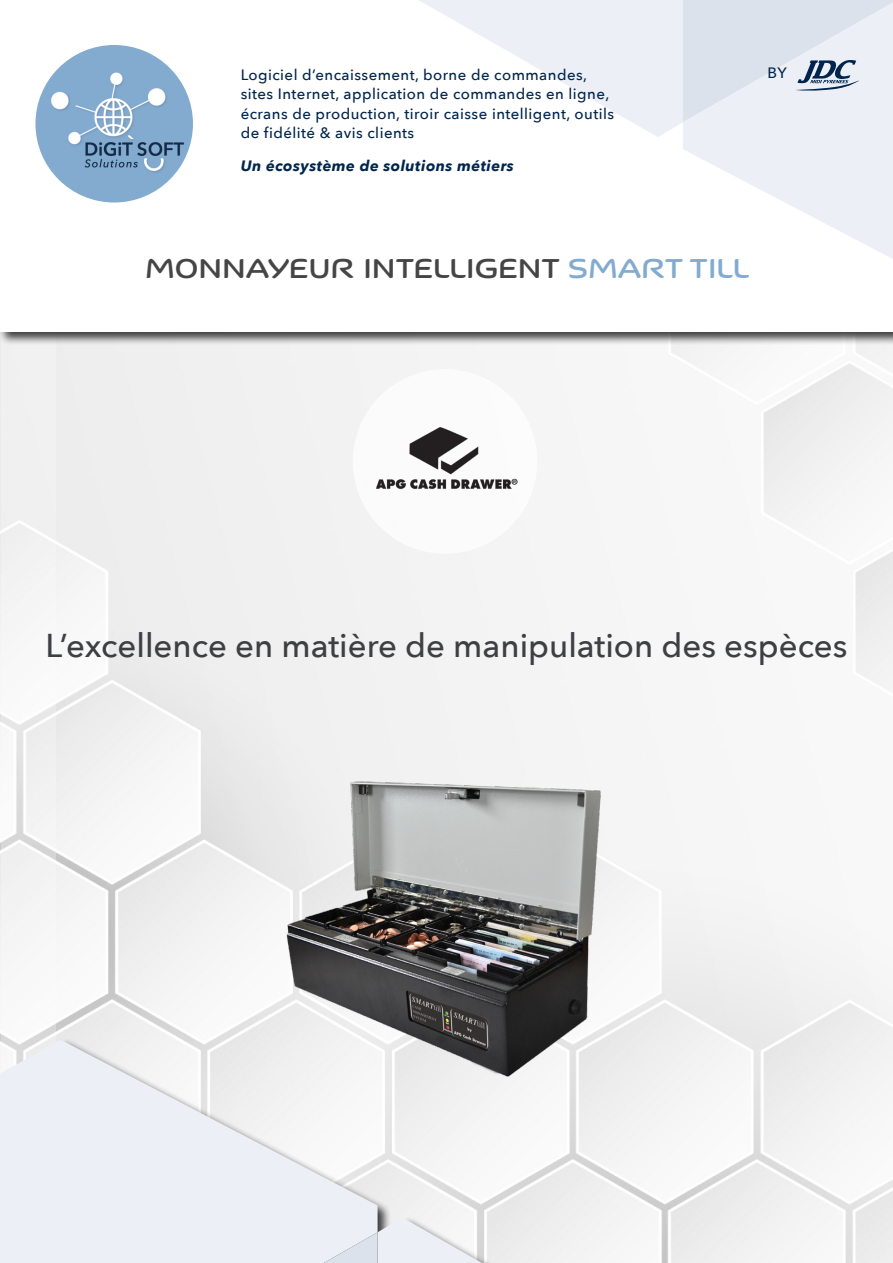
<style>
.page{position:relative;width:893px;height:1263px;background:#fff}
.page>*{position:absolute;margin:0;border:0;box-sizing:border-box;transform-origin:0 0}
.t1{font:500 33px "Avenir Next";color:#3d3f42}
.t2{font:30px "Kaili FY";color:#454545}
.t3{font:500 15px/19.5px "Avenir Next";letter-spacing:.03em;color:#00254c}
.t4{font:italic 700 15px "Avenir Next";letter-spacing:.03em;color:#00254c}
.s1{color:#83abd0}
</style>
<div class="page">
<img style="left:0;top:346px;width:893px;height:917px">
<div style="left:2px;top:287px;width:54px;height:976px;background:#f3f3f3"></div>
<div style="left:0;top:0;width:893px;height:346px;background:#000;opacity:.75"></div>
<div style="left:0;top:0;width:893px;height:331px;background:#fff"></div>
<img style="left:275px;top:760px;width:351px;height:278px">
<svg style="left:683px;top:137px;width:210px;height:122px;fill:#eceff6"></svg>
<div style="left:0;top:1038px;width:685px;height:225px;background:#000;opacity:.75"></div>
<svg style="left:378px;top:1217px;width:104px;height:46px"></svg>
<svg style="left:0;top:1040px;width:378px;height:223px;fill:#eceff6"></svg>
<svg style="left:0;top:1247px;width:29px;height:16px"></svg>
<div style="left:353px;top:369px;width:184px;height:185px;background:#fff;border-radius:50%"></div>
<img style="left:375px;top:427px;width:143px;height:63px">
<img style="left:35px;top:45px;width:158px;height:157px;border-radius:79px">
<svg style="left:419px;top:0;width:474px;height:137px"></svg>
<p class="t3" style="left:241px;top:64px;width:375px">Logiciel d’encaissement, borne de commandes, sites Internet, application de commandes en ligne, écrans de production, tiroir caisse intelligent, outils de fidélité &amp; avis clients</p>
<p class="t4" style="left:241px;top:153px;width:275px">Un écosystème de solutions métiers</p>
<p class="t3" style="left:767px;top:62px;width:21px">BY</p>
<p class="t2" style="left:145px;top:244px;width:606px">MONNAYEUR INTELLIGENT <span class="s1">SMART TILL</span></p>
<p class="t1" style="left:45px;top:617px;width:803px">L’excellence en matière de manipulation des espèces</p>
</div>
